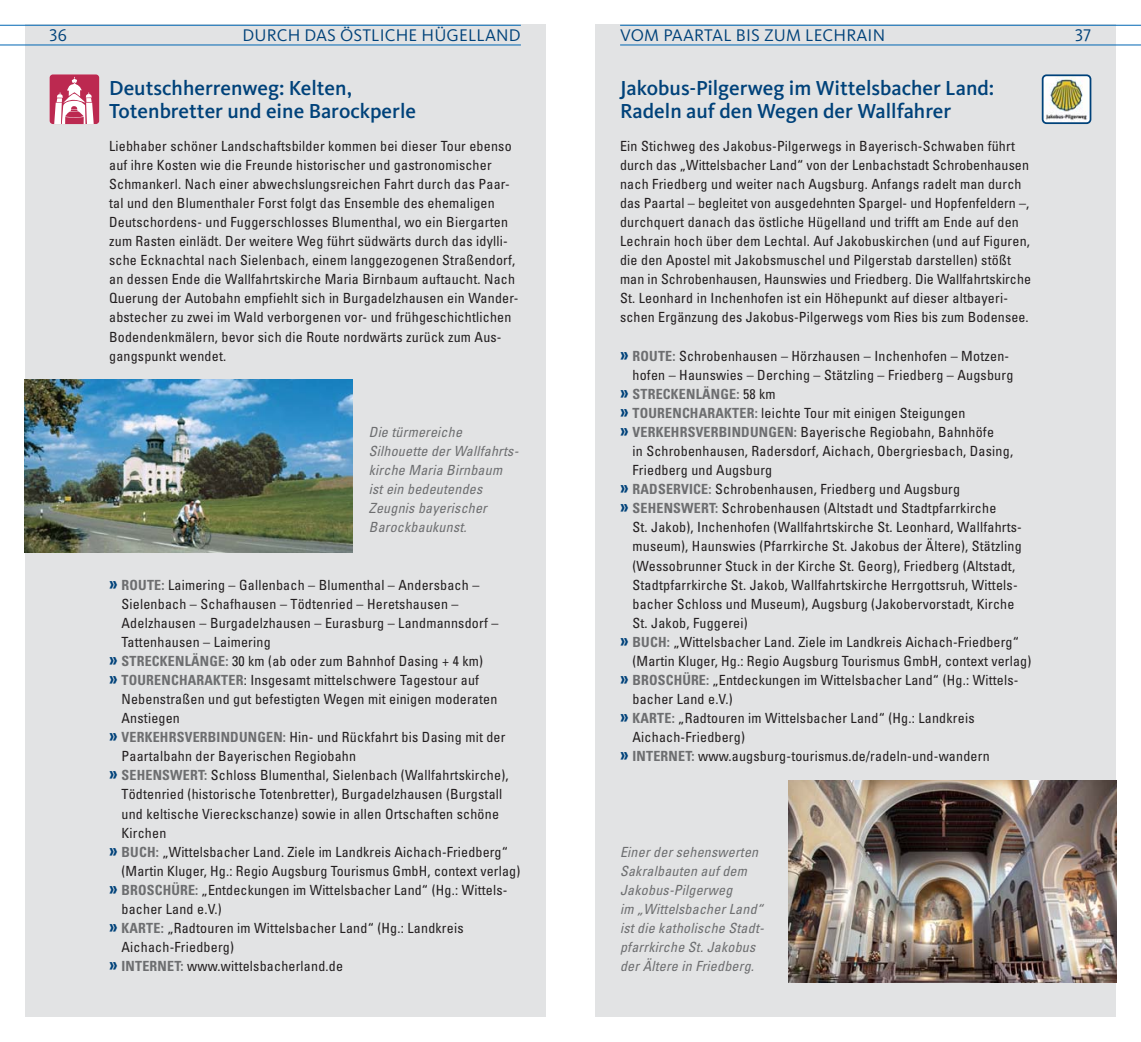
<style>
.page{position:relative;width:1141px;height:1042px;background:#fff}
.page>*{position:absolute;margin:0;border:0;box-sizing:border-box;transform-origin:0 0}
.t1{font:500 21px/22.8px "Kievit OT";color:#00427a}
.t2{font:17.5px "Kievit OT";letter-spacing:.01em;color:#00427a}
.t3{font:condensed 14px/19.1px "Univers";letter-spacing:.015em;color:#231f20}
.t4{font:italic condensed 14px/19.1px "Univers";letter-spacing:.015em;color:#6d6e70}
.t5{font:700 condensed 14px "Univers";letter-spacing:.015em;color:#6d6e70}
.s1{font-weight:700;font-size:19.25px;color:#00427a}
.s2{font-weight:700;color:#6d6e70}
.s3{font-size:19.25px;color:#00427a}
.s4{font-weight:400;color:#231f20}
</style>
<div class="page">
<div style="left:25px;top:25px;width:521px;height:992px;background:#e2e3e4"></div>
<div style="left:50px;top:74px;width:49px;height:50px;background:#bc2950;border-radius:3px"></div>
<svg style="left:54px;top:77px;width:40px;height:47px"></svg>
<hr style="left:0;top:25px;width:521px;height:1px;background:#0066b3">
<hr style="left:0;top:45px;width:521px;height:1px;background:#0066b3">
<img style="left:25px;top:380px;width:327px;height:173px">
<div style="left:595px;top:25px;width:521px;height:992px;background:#e2e3e4"></div>
<hr style="left:620px;top:25px;width:521px;height:1px;background:#0066b3">
<hr style="left:620px;top:45px;width:521px;height:1px;background:#0066b3">
<img style="left:789px;top:780px;width:327px;height:202px">
<img style="left:1042px;top:74px;width:49px;height:50px">
<p class="t2" style="left:50px;top:24px;width:19px">36</p>
<p class="t2" style="left:242px;top:24px;width:280px">DURCH DAS ÖSTLICHE HÜGELLAND</p>
<h1 class="t1" style="left:109px;top:78px;width:308px">Deutschherrenweg: Kelten,<br>Totenbretter und eine Barockperle</h1>
<p class="t3" style="left:109px;top:137px;width:411px">Liebhaber schöner Landschaftsbilder kommen bei dieser Tour ebenso auf ihre Kosten wie die Freunde historischer und gastronomischer Schmankerl. Nach einer abwechslungsreichen Fahrt durch das Paa r - tal und den Blumenthaler Forst folgt das Ensemble des ehemaligen Deutschordens- und Fuggerschlosses Blumenthal, wo ein Biergarten zum Rasten einlädt. Der weitere Weg führt südwärts durch das idylli&shy;sche Ecknachtal nach Sielenbach, einem langgezogenen Straßendorf, an dessen Ende die Wallfahrtskirche Maria Birnbaum auftaucht. Nach Querung der Autobahn empfiehlt sich in Burgadelzhausen ein Wander&shy;abstecher zu zwei im Wald verborgenen vor- und frühgeschichtlichen Bodendenkmälern, bevor sich die Route nordwärts zurück zum Aus&shy;gangspunkt wendet.</p>
<p class="t4" style="left:369px;top:424px;width:154px">Die türmereiche<br>Silhouette der Wallfahrts&shy;kirche Maria Birnbaum istein bedeutendes<br>Zeugnis bayerischer<br>Barockbaukunst.</p>
<p class="t3" style="left:109px;top:576px;width:372px"><span class="s1">»</span> <span class="s2">ROUTE:</span> Laimering – Gallenbach – Blumenthal – Andersbach –</p>
<p class="t3" style="left:122px;top:595px;width:338px">Sielenbach – Schafhausen – Tödtenried – Heretshausen –</p>
<p class="t3" style="left:122px;top:614px;width:378px">Adelzhausen – Burgadelzhausen – Eurasburg – Landmannsdorf –</p>
<p class="t3" style="left:122px;top:633px;width:151px">Tattenhausen – Laimering</p>
<p class="t3" style="left:109px;top:652px;width:375px"><span class="s1">»</span> <span class="s2">STRECKENLÄNGE:</span> 30 km (ab oder zum Bahnhof Dasing + 4 km)</p>
<p class="t3" style="left:109px;top:672px;width:372px"><span class="s1">»</span> <span class="s2">TOURENCHARAKTER</span>: Insgesamt mittelschwere Tagestour auf</p>
<p class="t3" style="left:122px;top:691px;width:377px">Nebenstraßen und gut befestigten Wegen mit einigen moderaten</p>
<p class="t3" style="left:122px;top:710px;width:60px">Anstiegen</p>
<p class="t3" style="left:109px;top:729px;width:398px"><span class="s1">»</span> <span class="s2">VERKEHRSVERBINDUNGEN:</span> Hin- und Rückfahrt bis Dasing mit der</p>
<p class="t3" style="left:122px;top:748px;width:236px">Paartalbahn der Bayerischen Regiobahn</p>
<p class="t3" style="left:109px;top:767px;width:401px"><span class="s1">»</span> <span class="s2">SEHENSWERT:</span> Schloss Blumenthal, Sielenbach (Wallfahrts kirche),</p>
<p class="t3" style="left:122px;top:786px;width:382px">Tödtenried (historische Totenbretter), Burgadelzhausen (Burgstall</p>
<p class="t3" style="left:122px;top:805px;width:379px">und keltische Viereckschanze) sowie in allen Ortschaften schöne</p>
<p class="t3" style="left:122px;top:824px;width:46px">Kirchen</p>
<p class="t3" style="left:109px;top:843px;width:400px"><span class="s1">»</span> <span class="s2">BUCH:</span> „Wittelsbacher Land. Ziele im Landkreis Aichach-Friedberg“</p>
<p class="t3" style="left:122px;top:862px;width:400px">(Martin Kluger, Hg.: Regio Augsburg Tourismus GmbH, context verlag)</p>
<p class="t3" style="left:109px;top:881px;width:400px"><span class="s1">»</span> <span class="s2">BROSCHÜRE:</span> „Entdeckungen im Wittelsbacher Land“ (Hg.: Wittels-</p>
<p class="t3" style="left:122px;top:900px;width:102px">bacher Land e.V.)</p>
<p class="t3" style="left:109px;top:920px;width:356px"><span class="s1">»</span> <span class="s2">KARTE:</span> „Radtouren im Wittelsbacher Land“ (Hg.: Landkreis</p>
<p class="t3" style="left:122px;top:939px;width:114px">Aichach-Friedberg)</p>
<p class="t3" style="left:109px;top:958px;width:235px"><span class="s1">»</span> <span class="s2">INTERNET:</span> www.wittelsbacherland.de</p>
<p class="t2" style="left:620px;top:24px;width:266px">VOM PAARTAL BIS ZUM LECHRAIN</p>
<p class="t2" style="left:1075px;top:24px;width:17px">37</p>
<h1 class="t1" style="left:620px;top:78px;width:376px">Jakobus-Pilgerweg im Wittelsbacher Land:<br>Radeln auf den Wegen der Wallfahrer</h1>
<p class="t3" style="left:620px;top:137px;width:412px">Ein Stichweg des Jakobus-Pilgerwegs in Bayerisch-Schwaben führt durch das „Wittelsbacher Land“ von der Lenbachstadt Schrobenhausen nach Friedberg und weiter nach Augsburg. Anfangs radelt man durch das Paartal – begleitet von ausgedehnten Spargel- und Hopfenfeldern –, durchquert danach das östliche Hügelland und trifft am Ende auf den Lechrain hoch über dem Lechtal. Auf Jakobuskirchen (und auf Figuren, die den Apostel mit Jakobsmuschel und Pilgerstab darstellen) stößt man in Schrobenhausen, Haunswies und Friedberg. Die Wallfahrtskirche St. Leonhard in Inchenhofen ist ein Höhepunkt auf dieser altbayeri - schen Ergänzung des Jakobus-Pilgerwegs vom Ries bis zum Bodensee.</p>
<p class="t3" style="left:620px;top:347px;width:391px"><span class="s1">»</span> <span class="s2">ROUTE:</span> Schrobenhausen – Hörzhausen – Inchenhofen – Motzen -</p>
<p class="t3" style="left:632px;top:366px;width:382px">hofen – Haunswies – Derching – Stätzling – Friedberg – Augsburg</p>
<p class="t5" style="left:620px;top:389px;width:157px"><span class="s3">»</span> STRECKENLÄNGE: <span class="s4">58 km</span></p>
<p class="t3" style="left:620px;top:405px;width:347px"><span class="s1">»</span> <span class="s2">TOURENCHARAKTER:</span> leichte Tour mit einigen Steigungen</p>
<p class="t3" style="left:620px;top:424px;width:375px"><span class="s1">»</span> <span class="s2">VERKEHRSVERBINDUNGEN:</span> Bayerische Regiobahn, Bahnhöfe</p>
<p class="t3" style="left:632px;top:443px;width:382px">in Schrobenhausen, Radersdorf, Aichach, Obergriesbach, Dasing,</p>
<p class="t3" style="left:632px;top:462px;width:141px">Friedberg und Augsburg</p>
<p class="t3" style="left:620px;top:481px;width:342px"><span class="s1">»</span> <span class="s2">RADSERVICE:</span> Schrobenhausen, Friedberg und Augsburg</p>
<p class="t3" style="left:620px;top:500px;width:378px"><span class="s1">»</span> <span class="s2">SEHENSWERT:</span> Schrobenhausen (Altstadt und Stadtpfarrkirche</p>
<p class="t3" style="left:632px;top:519px;width:391px">St. Jakob), Inchenhofen (Wallfahrtskirche St. Leonhard, Wallfahrts-</p>
<p class="t3" style="left:632px;top:538px;width:391px">museum), Haunswies (Pfarrkirche St. Jakobus der Ältere), Stätzling</p>
<p class="t3" style="left:632px;top:557px;width:384px">(Wessobrunner Stuck in der Kirche St. Georg), Friedberg (Altstadt,</p>
<p class="t3" style="left:632px;top:576px;width:387px">Stadtpfarrkirche St. Jakob, Wallfahrtskirche Herrgottsruh, Wittels-</p>
<p class="t3" style="left:632px;top:595px;width:383px">bacher Schloss und Museum), Augsburg (Jakobervorstadt, Kirche</p>
<p class="t3" style="left:632px;top:614px;width:117px">St. Jakob, Fuggerei)</p>
<p class="t3" style="left:620px;top:633px;width:400px"><span class="s1">»</span> <span class="s2">BUCH:</span> „Wittelsbacher Land. Ziele im Landkreis Aichach-Friedberg“</p>
<p class="t3" style="left:632px;top:652px;width:400px">(Martin Kluger, Hg.: Regio Augsburg Tourismus GmbH, context verlag)</p>
<p class="t3" style="left:620px;top:672px;width:400px"><span class="s1">»</span> <span class="s2">BROSCHÜRE:</span> „Entdeckungen im Wittelsbacher Land“ (Hg.: Wittels-</p>
<p class="t3" style="left:632px;top:691px;width:102px">bacher Land e.V.)</p>
<p class="t3" style="left:620px;top:710px;width:356px"><span class="s1">»</span> <span class="s2">KARTE:</span> „Radtouren im Wittelsbacher Land“ (Hg.: Landkreis</p>
<p class="t3" style="left:632px;top:729px;width:114px">Aichach-Friedberg)</p>
<p class="t3" style="left:620px;top:748px;width:371px"><span class="s1">»</span> <span class="s2">INTERNET:</span> www.augsburg-tourismus.de/radeln-und-wandern</p>
<p class="t4" style="left:620px;top:843px;width:148px">Einer der sehenswerten<br>Sakralbauten auf dem<br>Jakobus-Pilgerweg<br>im „Wittelsbacher Land“ istdie katholische Stadt&shy;pfarrkirche St.Jakobus der Ältere in Friedberg.</p>
</div>
